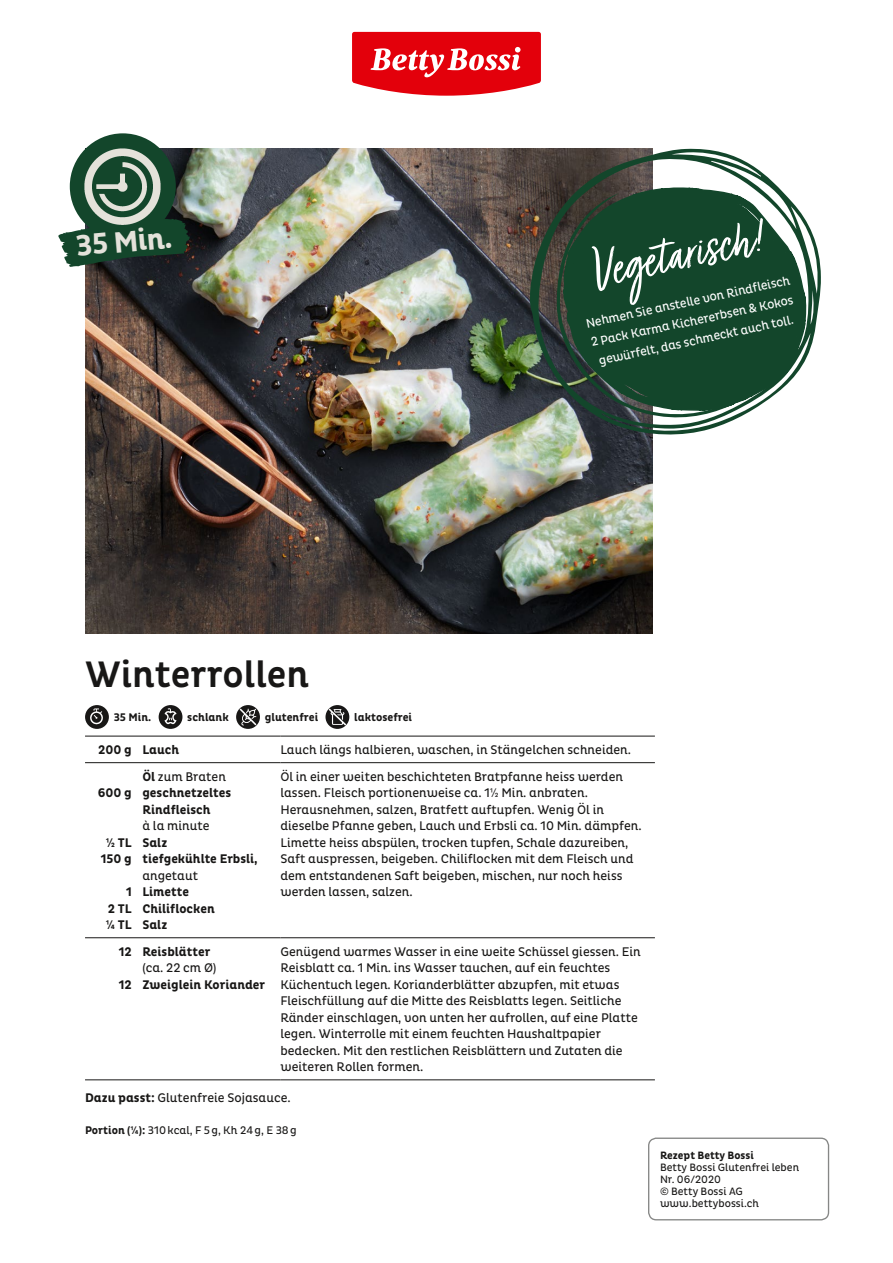
<style>
.page{position:relative;width:893px;height:1263px;background:#fff}
.page>*{position:absolute;margin:0;border:0;box-sizing:border-box;transform-origin:0 0}
.t1{font:61.5px "Turbinado Light Pro";color:#fff}
.t2{font:500 37.5px "Pluto B Bn Cond";color:#181716}
.t3{font:700 30px "Pluto B Bn Cond";color:#e4e2da}
.t4{font:12.75px/16.5px "Pluto B Bn Cond";color:#181716}
.t5{font:700 12.75px/16.5px "Pluto B Bn Cond";color:#181716}
.t6{font:12.75px/19.5px "Pluto B Bn Cond";color:#fff;text-align:center}
.t7{font:700 11.25px "Pluto B Bn Cond";color:#181716}
.t8{font:11.25px "Pluto B Bn Cond";color:#181716}
.t9{font:10.8px/12px "Pluto B Bn Cond";color:#181716}
.t10{font:700 10.8px "Pluto B Bn Cond";color:#181716}
.s1{font-weight:700}
</style>
<div class="page">
<svg style="left:352px;top:32px;width:189px;height:64px"></svg>
<div style="left:648px;top:1137px;width:181px;height:83px;border:1px solid #868786;border-radius:8px"></div>
<img style="left:85px;top:149px;width:567px;height:485px">
<svg style="left:529px;top:148px;width:292px;height:289px;fill:#13462b"></svg>
<svg style="left:85px;top:705px;width:24px;height:24px"></svg>
<img style="left:87px;top:707px;width:19px;height:19px">
<div style="left:159px;top:705px;width:23px;height:24px;background:#181716;border-radius:50%"></div>
<img style="left:161px;top:707px;width:19px;height:19px">
<svg style="left:236px;top:705px;width:24px;height:24px"></svg>
<img style="left:237px;top:706px;width:22px;height:22px">
<svg style="left:325px;top:705px;width:24px;height:24px"></svg>
<img style="left:327px;top:706px;width:21px;height:22px">
<hr style="left:85px;top:736px;width:195px;height:1px;background:#181716">
<hr style="left:280px;top:736px;width:375px;height:1px;background:#181716">
<hr style="left:85px;top:762px;width:195px;height:1px;background:#181716">
<hr style="left:280px;top:762px;width:375px;height:1px;background:#181716">
<hr style="left:85px;top:937px;width:195px;height:1px;background:#181716">
<hr style="left:280px;top:937px;width:375px;height:1px;background:#181716">
<hr style="left:85px;top:1079px;width:195px;height:1px;background:#181716">
<hr style="left:280px;top:1079px;width:375px;height:1px;background:#181716">
<svg style="left:58px;top:218px;width:132px;height:50px;background:#294a3a"></svg>
<img style="left:68px;top:133px;width:108px;height:103px">
<h3 class="t3" style="left:74px;top:229px;width:98px;rotate:-5deg">35 Min.</h3>
<h1 class="t1" style="left:586px;top:239px;width:174px;rotate:-12deg">Vegetarisch!</h1>
<p class="t6" style="left:584px;top:314px;width:210px;rotate:-12deg">Nehmen Sie anstelle von Rindfleisch<br>2 Pack Karma Kichererbsen &amp; Kokos gewürfelt, das schmeckt auch toll.</p>
<h2 class="t2" style="left:85px;top:653px;width:226px">Winterrollen</h2>
<p class="t7" style="left:114px;top:711px;width:39px">35 Min.</p>
<p class="t7" style="left:187px;top:711px;width:43px">schlank</p>
<p class="t7" style="left:265px;top:711px;width:55px">glutenfrei</p>
<p class="t7" style="left:354px;top:711px;width:59px">laktosefrei</p>
<p class="t5" style="left:98px;top:742px;width:83px">200 g Lauch</p>
<p class="t4" style="left:280px;top:742px;width:352px">Lauch längs halbieren, waschen, in Stängelchen schneiden.</p>
<p class="t4" style="left:142px;top:768px;width:85px"><span class="s1">Öl</span> zum Braten</p>
<p class="t5" style="left:98px;top:785px;width:135px">600 g geschnetzeltes</p>
<p class="t5" style="left:142px;top:801px;width:70px">Rindfleisch</p>
<p class="t4" style="left:142px;top:818px;width:69px">à la minute</p>
<p class="t5" style="left:101px;top:834px;width:159px;text-indent:5px">½ TL Salz<br>150 g tiefgekühlte Erbsli,</p>
<p class="t4" style="left:142px;top:867px;width:57px">angetaut</p>
<p class="t5" style="left:106px;top:884px;width:110px;text-indent:20px">1 Limette<br>2 TL Chiliflocken ¼ TL Salz</p>
<p class="t4" style="left:280px;top:768px;width:363px">Öl in einer weiten beschichteten Bratpfanne heiss werden lassen. Fleisch portionenweise ca. 1½ Min. anbraten.<br>Herausnehmen, salzen, Bratfett auftupfen. Wenig Öl in dieselbe Pfanne geben, Lauch und Erbsli ca. 10 Min. dämpfen.<br>Limette heiss abspülen, trocken tupfen, Schale dazureiben, Saft auspressen, beigeben. Chiliflocken mit dem Fleisch und dem entstandenen Saft beigeben, mischen, nur noch heiss werden lassen, salzen.</p>
<p class="t5" style="left:119px;top:943px;width:93px">12 Reisblätter</p>
<p class="t4" style="left:142px;top:960px;width:76px">(ca. 22 cm Ø)</p>
<p class="t5" style="left:119px;top:976px;width:148px">12 Zweiglein Koriander</p>
<p class="t4" style="left:280px;top:943px;width:362px">Genügend warmes Wasser in eine weite Schüssel giessen. Ein Reisblatt ca. 1 Min. ins Wasser tauchen, auf ein feuchtes Küchentuch legen. Korianderblätter abzupfen, mit etwas Fleischfüllung auf die Mitte des Reisblatts legen. Seitliche Ränder einschlagen, von unten her aufrollen, auf eine Platte legen. Winterrolle mit einem feuchten Haushaltpapier bedecken. Mit den restlichen Reisblättern und Zutaten die weiteren Rollen formen.</p>
<p class="t4" style="left:85px;top:1090px;width:207px"><span class="s1">Dazu passt:</span> Glutenfreie Sojasauce.</p>
<p class="t8" style="left:85px;top:1124px;width:213px"><span class="s1">Portion (¼):</span> 310kcal, F 5g, Kh 24g, E 38g</p>
<p class="t10" style="left:660px;top:1149px;width:95px">Rezept Betty Bossi</p>
<p class="t9" style="left:660px;top:1162px;width:141px">Betty Bossi Glutenfrei leben<br>Nr. 06/2020<br>© Betty Bossi AG www.bettybossi.ch</p>
</div>
